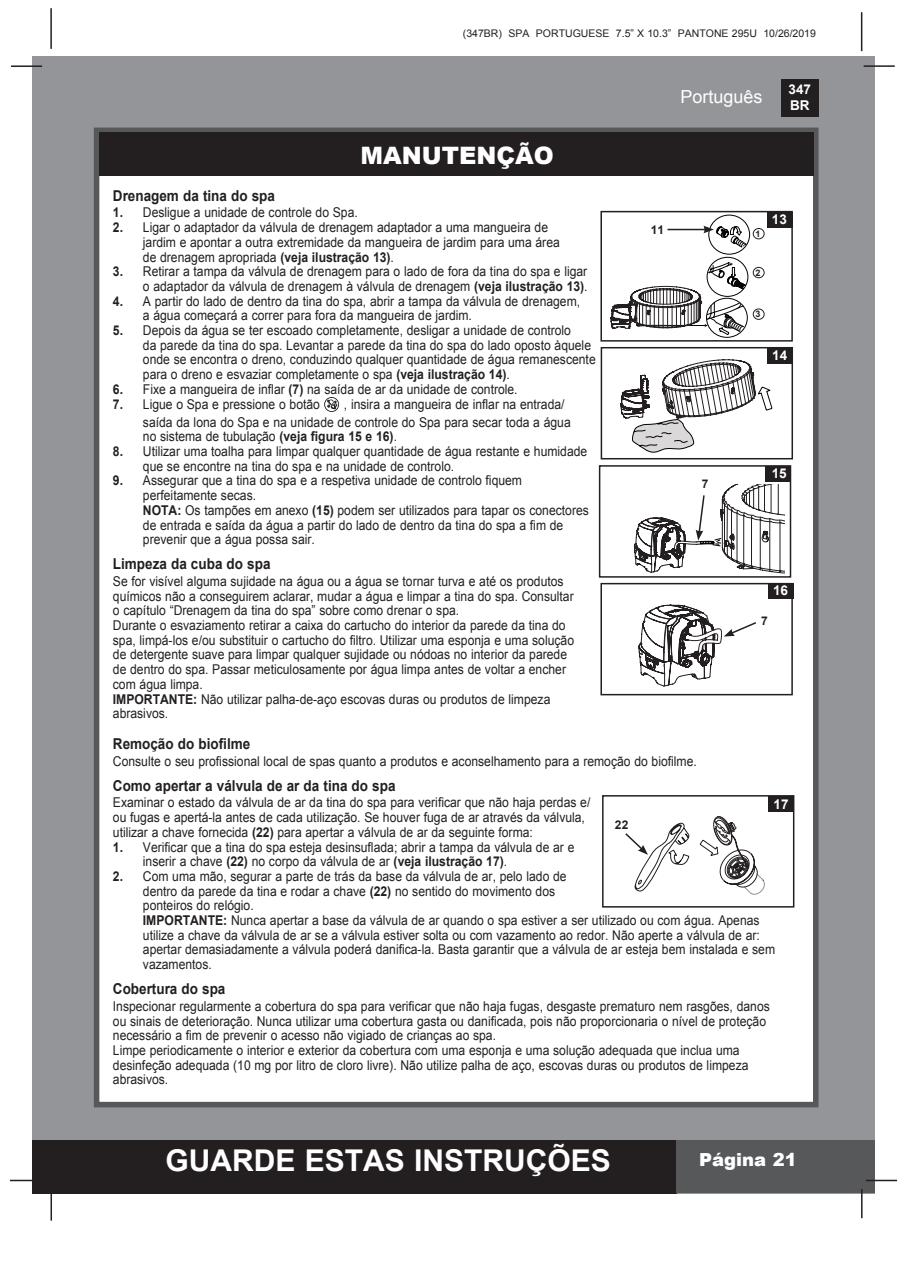
<style>
.page{position:relative;width:897px;height:1264px;background:#fff}
.page>*{position:absolute;margin:0;border:0;box-sizing:border-box;transform-origin:0 0}
.t1{font:700 30px "Arial";color:#fff}
.t2{font:900 24px "Arial";color:#fff}
.t3{font:18px "Arial";color:#fff}
.t4{font:900 18px "Arial";color:#fff}
.t5{font:700 15px "Arial";color:#231f20;scale:.9 1}
.t6{font:13.5px/14.7px "Arial";color:#231f20;scale:.9 1}
.t7{font:700 13.5px/16.2px "Arial";color:#fff}
.t8{font:700 12px "Arial";color:#231f20}
.t9{font:10.5px "Arial";color:#231f20}
.t10{font:700 9px "Arial";color:#231f20}
.s1{font-weight:700}
</style>
<div class="page">
<div style="left:33px;top:56px;width:842px;height:1137px;background:#939598"></div>
<div style="left:780px;top:79px;width:38px;height:38px;background:#231f20"></div>
<hr style="left:863px;top:65px;width:31px;height:2px;background:#231f20">
<hr style="left:50px;top:8px;width:2px;height:41px;background:#231f20">
<hr style="left:860px;top:12px;width:2px;height:39px;background:#231f20">
<div style="left:33px;top:1140px;width:644px;height:53px;background:#231f20"></div>
<div style="left:676px;top:1140px;width:199px;height:53px;background:#57585a"></div>
<hr style="left:865px;top:1179px;width:31px;height:2px;background:#231f20">
<hr style="left:860px;top:1189px;width:2px;height:29px;background:#231f20">
<hr style="left:50px;top:1190px;width:2px;height:30px;background:#231f20">
<hr style="left:10px;top:1179px;width:31px;height:2px;background:#231f20">
<hr style="left:11px;top:65px;width:31px;height:2px;background:#231f20">
<div style="left:94px;top:128px;width:724px;height:979px;background:#fff;border:6px solid #57585a"></div>
<div style="left:99px;top:132px;width:714px;height:44px;background:#231f20"></div>
<svg style="left:324px;top:397px;width:15px;height:15px"></svg>
<div style="left:600px;top:211px;width:192px;height:130px;border:2px solid #231f20"></div>
<div style="left:766px;top:212px;width:26px;height:16px;background:#231f20"></div>
<div style="left:753px;top:228px;width:11px;height:11px;border:1px solid #231f20;border-radius:50%"></div>
<div style="left:753px;top:267px;width:11px;height:11px;border:1px solid #231f20;border-radius:50%"></div>
<div style="left:753px;top:309px;width:11px;height:10px;border:1px solid #231f20;border-radius:50%"></div>
<div style="left:598px;top:465px;width:193px;height:112px;border:2px solid #231f20"></div>
<div style="left:765px;top:465px;width:26px;height:16px;background:#231f20"></div>
<div style="left:600px;top:583px;width:192px;height:112px;border:2px solid #231f20"></div>
<div style="left:767px;top:583px;width:26px;height:16px;background:#231f20"></div>
<svg style="left:634px;top:484px;width:150px;height:90px"></svg>
<svg style="left:638px;top:605px;width:119px;height:91px"></svg>
<div style="left:600px;top:347px;width:193px;height:112px;border:2px solid #231f20"></div>
<div style="left:767px;top:348px;width:25px;height:16px;background:#231f20"></div>
<svg style="left:620px;top:360px;width:152px;height:92px"></svg>
<svg style="left:610px;top:215px;width:152px;height:123px"></svg>
<div style="left:602px;top:795px;width:192px;height:112px;border:2px solid #231f20"></div>
<div style="left:768px;top:796px;width:25px;height:16px;background:#231f20"></div>
<svg style="left:625px;top:816px;width:139px;height:78px"></svg>
<p class="t9" style="left:463px;top:27px;width:354px">(347BR) SPA PORTUGUESE 7.5” X 10.3” PANTONE 295U 10/26/2019</p>
<p class="t2" style="left:360px;top:138px;width:195px">MANUTENÇÃO</p>
<h3 class="t3" style="left:680px;top:85px;width:84px">Português</h3>
<p class="t7" style="left:788px;top:81px;width:24px">347<br>BR</p>
<p class="t5" style="left:113px;top:185px;width:182px">Drenagem da tina do spa</p>
<p class="t6" style="left:113px;top:205px;width:273px"><span class="s1">1.</span> Desligue a unidade de controle do Spa.</p>
<p class="t6" style="left:113px;top:220px;width:485px"><span class="s1">2.</span> Ligar o adaptador da válvula de drenagem adaptador a uma mangueira de</p>
<p class="t6" style="left:143px;top:235px;width:464px">jardim e apontar a outra extremidade da mangueira de jardim para uma área</p>
<p class="t6" style="left:143px;top:250px;width:280px">de drenagem apropriada <span class="s1">(veja ilustração 13)</span>.</p>
<p class="t6" style="left:113px;top:264px;width:528px"><span class="s1">3.</span> Retirar a tampa da válvula de drenagem para o lado de fora da tina do spa e ligar</p>
<p class="t6" style="left:143px;top:279px;width:495px">o adaptador da válvula de drenagem à válvula de drenagem <span class="s1">(veja ilustração 13)</span>.</p>
<p class="t6" style="left:113px;top:294px;width:520px"><span class="s1">4.</span> A partir do lado de dentro da tina do spa, abrir a tampa da válvula de drenagem,</p>
<p class="t6" style="left:143px;top:308px;width:367px">a água começará a correr para fora da mangueira de jardim.</p>
<p class="t6" style="left:113px;top:323px;width:510px"><span class="s1">5.</span> Depois da água se ter escoado completamente, desligar a unidade de controlo</p>
<p class="t6" style="left:143px;top:338px;width:499px">da parede da tina do spa. Levantar a parede da tina do spa do lado oposto àquele</p>
<p class="t6" style="left:143px;top:352px;width:504px">onde se encontra o dreno, conduzindo qualquer quantidade de água remanescente</p>
<p class="t6" style="left:143px;top:367px;width:409px">para o dreno e esvaziar completamente o spa <span class="s1">(veja ilustração 14)</span>.</p>
<p class="t6" style="left:113px;top:382px;width:451px"><span class="s1">6.</span> Fixe a mangueira de inflar <span class="s1">(7)</span> na saída de ar da unidade de controle.</p>
<p class="t6" style="left:113px;top:397px;width:231px"><span class="s1">7.</span> Ligue o Spa e pressione o botão</p>
<p class="t7" style="left:771px;top:212px;width:17px">13</p>
<p class="t8" style="left:650px;top:222px;width:15px">11</p>
<p class="t10" style="left:755px;top:228px;width:7px">1</p>
<p class="t10" style="left:755px;top:266px;width:7px">2</p>
<p class="t10" style="left:755px;top:308px;width:7px">3</p>
<p class="t7" style="left:772px;top:347px;width:17px">14</p>
<p class="t6" style="left:143px;top:396px;width:477px;line-height:17.2px;text-indent:201px">, insira a mangueira de inflar na entrada/ saída da lona do Spa e na unidade de controle do Spa para secar toda a água</p>
<p class="t6" style="left:143px;top:429px;width:284px">no sistema de tubulação <span class="s1">(veja figura 15 e 16)</span>.</p>
<p class="t6" style="left:113px;top:444px;width:528px"><span class="s1">8.</span> Utilizar uma toalha para limpar qualquer quantidade de água restante e humidade</p>
<p class="t6" style="left:143px;top:459px;width:347px">que se encontre na tina do spa e na unidade de controlo.</p>
<p class="t6" style="left:113px;top:473px;width:456px"><span class="s1">9.</span> Assegurar que a tina do spa e a respetiva unidade de controlo fiquem</p>
<p class="t6" style="left:143px;top:488px;width:127px">perfeitamente secas.</p>
<p class="t6" style="left:143px;top:503px;width:497px"><span class="s1">NOTA:</span> Os tampões em anexo <span class="s1">(15)</span> podem ser utilizados para tapar os conectores</p>
<p class="t6" style="left:143px;top:517px;width:468px">de entrada e saída da água a partir do lado de dentro da tina do spa a fim de</p>
<p class="t6" style="left:143px;top:532px;width:192px">prevenir que a água possa sair.</p>
<p class="t5" style="left:113px;top:554px;width:177px">Limpeza da cuba do spa</p>
<p class="t6" style="left:113px;top:574px;width:502px">Se for visível alguma sujidade na água ou a água se tornar turva e até os produtos</p>
<p class="t6" style="left:113px;top:589px;width:513px">químicos não a conseguirem aclarar, mudar a água e limpar a tina do spa. Consultar</p>
<p class="t6" style="left:113px;top:603px;width:386px">o capítulo “Drenagem da tina do spa” sobre como drenar o spa.</p>
<p class="t6" style="left:113px;top:618px;width:504px">Durante o esvaziamento retirar a caixa do cartucho do interior da parede da tina do</p>
<p class="t6" style="left:113px;top:633px;width:514px">spa, limpá-los e/ou substituir o cartucho do filtro. Utilizar uma esponja e uma solução</p>
<p class="t6" style="left:113px;top:647px;width:506px">de detergente suave para limpar qualquer sujidade ou nódoas no interior da parede</p>
<p class="t6" style="left:113px;top:662px;width:505px">de dentro do spa. Passar meticulosamente por água limpa antes de voltar a encher</p>
<p class="t6" style="left:113px;top:677px;width:101px">com água limpa.</p>
<p class="t6" style="left:113px;top:691px;width:487px"><span class="s1">IMPORTANTE:</span> Não utilizar palha-de-aço escovas duras ou produtos de limpeza</p>
<p class="t6" style="left:113px;top:706px;width:63px">abrasivos.</p>
<p class="t5" style="left:113px;top:733px;width:154px">Remoção do biofilme</p>
<p class="t6" style="left:113px;top:754px;width:650px">Consulte o seu profissional local de spas quanto a produtos e aconselhamento para a remoção do biofilme.</p>
<p class="t5" style="left:113px;top:775px;width:315px">Como apertar a válvula de ar da tina do spa</p>
<p class="t6" style="left:113px;top:795px;width:532px">Examinar o estado da válvula de ar da tina do spa para verificar que não haja perdas e/ ou fugas e apertá-la antes de cada utilização. Se houver fuga de ar através da válvula, utilizar a chave fornecida <span class="s1">(22)</span> para apertar a válvula de ar da seguinte forma:</p>
<p class="t6" style="left:113px;top:839px;width:514px"><span class="s1">1.</span> Verificar que a tina do spa esteja desinsuflada; abrir a tampa da válvula de ar e</p>
<p class="t6" style="left:143px;top:854px;width:406px">inserir a chave <span class="s1">(22)</span> no corpo da válvula de ar <span class="s1">(veja ilustração 17)</span>.</p>
<p class="t6" style="left:113px;top:869px;width:505px"><span class="s1">2.</span> Com uma mão, segurar a parte de trás da base da válvula de ar, pelo lado de</p>
<p class="t6" style="left:143px;top:883px;width:459px">dentro da parede da tina e rodar a chave <span class="s1">(22)</span> no sentido do movimento dos</p>
<p class="t6" style="left:143px;top:898px;width:125px">ponteiros do relógio.</p>
<p class="t6" style="left:143px;top:913px;width:704px"><span class="s1">IMPORTANTE:</span> Nunca apertar a base da válvula de ar quando o spa estiver a ser utilizado ou com água. Apenas utilize a chave da válvula de ar se a válvula estiver solta ou com vazamento ao redor. Não aperte a válvula de ar: apertar demasiadamente a válvula poderá danifica-la. Basta garantir que a válvula de ar esteja bem instalada e sem vazamentos.</p>
<p class="t5" style="left:113px;top:979px;width:127px">Cobertura do spa</p>
<p class="t6" style="left:113px;top:999px;width:731px">Inspecionar regularmente a cobertura do spa para verificar que não haja fugas, desgaste prematuro nem rasgões, danos ou sinais de deterioração. Nunca utilizar uma cobertura gasta ou danificada, pois não proporcionaria o nível de proteção necessário a fim de prevenir o acesso não vigiado de crianças ao spa.</p>
<p class="t6" style="left:113px;top:1043px;width:707px">Limpe periodicamente o interior e exterior da cobertura com uma esponja e uma solução adequada que inclua uma desinfeção adequada (10 mg por litro de cloro livre). Não utilize palha de aço, escovas duras ou produtos de limpeza abrasivos.</p>
<p class="t7" style="left:771px;top:465px;width:17px">15</p>
<p class="t8" style="left:701px;top:476px;width:8px">7</p>
<p class="t7" style="left:773px;top:583px;width:17px">16</p>
<p class="t8" style="left:761px;top:613px;width:8px">7</p>
<p class="t7" style="left:773px;top:796px;width:17px">17</p>
<p class="t8" style="left:615px;top:817px;width:15px">22</p>
<h1 class="t1" style="left:165px;top:1141px;width:447px">GUARDE ESTAS INSTRUÇÕES</h1>
<h3 class="t4" style="left:699px;top:1147px;width:99px">Página 21</h3>
</div>
